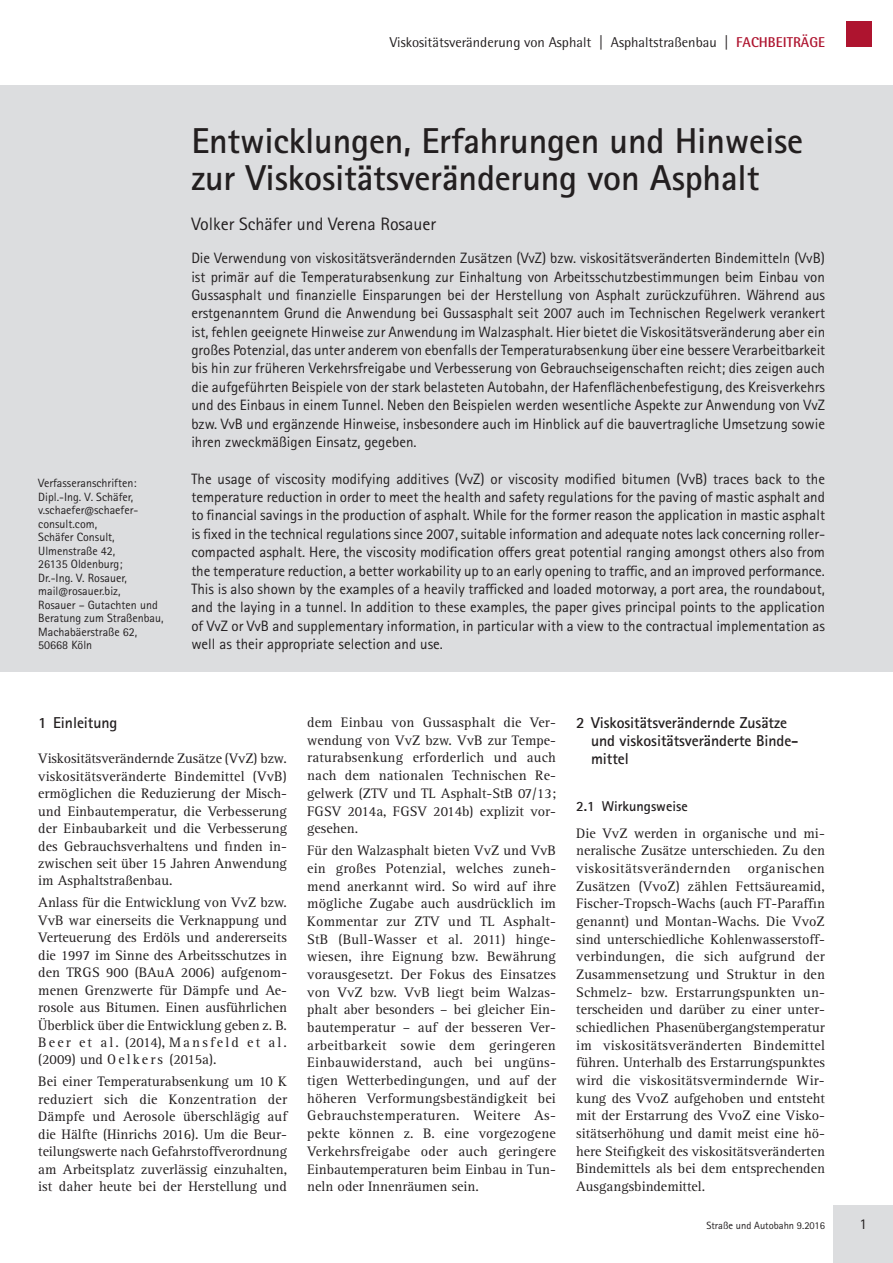
<style>
.page{position:relative;width:893px;height:1263px;background:#fff}
.page>*{position:absolute;margin:0;border:0;box-sizing:border-box;transform-origin:0 0}
.t1{font:700 36px/37.5px "Rotis Sans Serif W1 G";letter-spacing:-.005em;color:#231f20}
.t2{font:18px "Rotis Sans Serif W1 G";color:#231f20}
.t3{font:700 15.75px/17.7px "Rotis Sans Serif W1 G";letter-spacing:-.005em;color:#231f20}
.t4{font:15px/18.3px "Rotis Sans Serif W1 G";color:#231f20;text-align:justify}
.t5{font:14.25px/17.7px "Rotis Serif W1 G";color:#231f20;text-align:justify}
.t6{font:14.25px "Rotis Semi Sans W1 G";color:#231f20}
.t7{font:700 14.25px "Rotis Sans Serif W1 G";color:#231f20}
.t8{font:12px/13.5px "Rotis Sans Serif W1 G";color:#231f20}
.t9{font:10.5px "Rotis Sans Serif W1 G";color:#231f20}
.s1{font-weight:700;color:#ae142f}
</style>
<div class="page">
<div style="left:833px;top:1205px;width:60px;height:58px;background:#dcdddf"></div>
<div style="left:846px;top:21px;width:26px;height:26px;background:#ae142f"></div>
<div style="left:0;top:85px;width:893px;height:587px;background:#dcdddf"></div>
<p class="t6" style="left:390px;top:34px;width:437px">Viskositätsveränderung von Asphalt | Asphaltstraßenbau | <span class="s1">FACHBEITRÄGE</span></p>
<p class="t8" style="left:38px;top:476px;width:127px">Verfasseranschriften:<br>Dipl.-Ing. V. Schäfer, v.schaefer@schaefer&shy;consult.com,<br>Schäfer Consult,<br>Ulmenstraße 42,<br>26135 Oldenburg;<br>Dr.-Ing. V. Rosauer, mail@rosauer.biz,<br>Rosauer – Gutachten und<br>Beratung zum Straßenbau,<br>Machabäerstraße 62,<br>50668 Köln</p>
<h1 class="t1" style="left:191px;top:121px;width:613px">Entwicklungen, Erfahrungen und Hinweise zur Viskositätsveränderung von Asphalt</h1>
<p class="t2" style="left:191px;top:213px;width:246px">Volker Schäfer und Verena Rosauer</p>
<p class="t4" style="left:191px;top:249px;width:635px">Die Verwendung von viskositätsverändernden Zusätzen (VvZ) bzw. viskositätsveränderten Bindemitteln (VvB) ist primär auf die Temperaturabsenkung zur Einhaltung von Arbeitsschutzbestimmungen beim Einbau von Gussasphalt und finanzielle Einsparungen bei der Herstellung von Asphalt zurückzuführen. Während aus erstgenanntem Grund die Anwendung bei Gussasphalt seit 2007 auch im Technischen Regelwerk verankert ist, fehlen geeignete Hinweise zur Anwendung im Walzasphalt. Hier bietet die Viskositätsveränderung aber ein großes Potenzial, das unter anderem von ebenfalls der Temperaturabsenkung über eine bessere Verarbeitbarkeit bis hin zur früheren Verkehrsfreigabe und Verbesserung von Gebrauchseigenschaften reicht; dies zeigen auch die aufgeführten Beispiele von der stark belasteten Autobahn, der Hafenflächenbefestigung, des Kreisverkehrs und des Einbaus in einem Tunnel. Neben den Beispielen werden wesentliche Aspekte zur Anwendung von VvZ bzw. VvB und ergänzende Hinweise, insbesondere auch im Hinblick auf die bauvertragliche Umsetzung sowie ihren zweckmäßigen Einsatz, gegeben.</p>
<p class="t4" style="left:191px;top:470px;width:635px">The usage of viscosity modifying additives (VvZ) or viscosity modified bitumen (VvB) traces back to the temperature reduction in order to meet the health and safety regulations for the paving of mastic asphalt and to financial savings in the production of asphalt. While for the former reason the application in mastic asphalt is fixed in the technical regulations since 2007, suitable information and adequate notes lack concerning roller&shy;compacted asphalt. Here, the viscosity modification offers great potential ranging amongst others also from the temperature reduction, a better workability up to an early opening to traffic, and an improved performance.<br>This is also shown by the examples of a heavily trafficked and loaded motorway, a port area, the roundabout, and the laying in a tunnel. In addition to these examples, the paper gives principal points to the application of VvZ or VvB and supplementary information, in particular with a view to the contractual implementation as well as their appropriate selection and use.</p>
<p class="t3" style="left:38px;top:714px;width:81px">1 Einleitung</p>
<p class="t5" style="left:38px;top:750px;width:250px">Viskositätsverändernde Zusätze (VvZ) bzw. viskositätsveränderte Bindemittel (VvB) ermöglichen die Reduzierung der Misch&shy;und Einbautemperatur, die Verbesserung der Einbaubarkeit und die Verbesserung des Gebrauchsverhaltens und finden in&shy;zwischen seit über 15 Jahren Anwendung im Asphaltstraßenbau.</p>
<p class="t5" style="left:38px;top:894px;width:250px">Anlass für die Entwicklung von VvZ bzw.<br>VvB war einerseits die Verknappung und Verteuerung des Erdöls und andererseits die 1997 im Sinne des Arbeitsschutzes in den TRGS 900 (BAuA 2006) aufgenom&shy;menen Grenzwerte für Dämpfe und Ae&shy;rosole aus Bitumen. Einen ausführlichen Überblick über die Entwicklung geben z. B.<br>Beer et al. (2014), Mansfeld et al. (2009) und O e l ke r s (2015a).</p>
<p class="t5" style="left:38px;top:1073px;width:250px">Bei einer Temperaturabsenkung um 10 K reduziert sich die Konzentration der Dämpfe und Aerosole überschlägig auf die Hälfte (Hinrichs 2016). Um die Beur&shy;teilungswerte nach Gefahrstoffverordnung am Arbeitsplatz zuverlässig einzuhalten, ist daher heute bei der Herstellung und</p>
<p class="t5" style="left:307px;top:713px;width:250px">dem Einbau von Gussasphalt die Ver&shy;wendung von VvZ bzw. VvB zur Tempe&shy;raturabsenkung erforderlich und auch nach dem nationalen Technischen Re&shy;gelwerk (ZTV und TL Asphalt-StB 07/13; FGSV 2014a, FGSV 2014b) explizit vor&shy;gesehen.</p>
<p class="t5" style="left:307px;top:841px;width:250px">Für den Walzasphalt bieten VvZ und VvB ein großes Potenzial, welches zuneh&shy;mend anerkannt wird. So wird auf ihre mögliche Zugabe auch ausdrücklich im Kommentar zur ZTV und TL Asphalt-StB (Bull-Wasser et al. 2011) hinge&shy;wiesen, ihre Eignung bzw. Bewährung vorausgesetzt. Der Fokus des Einsatzes von VvZ bzw. VvB liegt beim Walzas&shy;phalt aber besonders – bei gleicher Ein&shy;bautemperatur – auf der besseren Ver&shy;arbeitbarkeit sowie dem geringeren Einbauwiderstand, auch bei ungüns&shy;tigen Wetterbedingungen, und auf der höheren Verformungsbeständigkeit bei Gebrauchstemperaturen. Weitere As&shy;pekte können z. B. eine vorgezogene Verkehrsfreigabe oder auch geringere Einbautemperaturen beim Einbau in Tun&shy;neln oder Innenräumen sein.</p>
<p class="t3" style="left:591px;top:714px;width:209px;text-indent:-15px">2 Viskositätsverändernde Zusätze und viskositätsveränderte Binde&shy;mittel</p>
<p class="t7" style="left:576px;top:798px;width:113px">2.1 Wirkungsweise</p>
<p class="t5" style="left:576px;top:824px;width:250px">Die VvZ werden in organische und mi&shy;neralische Zusätze unterschieden. Zu den viskositätsverändernden organischen Zusätzen (VvoZ) zählen Fettsäureamid, Fischer-Tropsch-Wachs (auch FT-Paraffin genannt) und Montan-Wachs. Die VvoZ sind unterschiedliche Kohlenwasserstoff&shy;verbindungen, die sich aufgrund der Zusammensetzung und Struktur in den Schmelz- bzw. Erstarrungspunkten un&shy;terscheiden und darüber zu einer unter&shy;schiedlichen Phasenübergangstemperatur im viskositätsveränderten Bindemittel führen. Unterhalb des Erstarrungspunktes wird die viskositätsvermindernde Wir&shy;kung des VvoZ aufgehoben und entsteht mit der Erstarrung des VvoZ eine Visko&shy;sitätserhöhung und damit meist eine hö&shy;here Steifigkeit des viskositätsveränderten Bindemittels als bei dem entsprechenden Ausgangsbindemittel.</p>
<p class="t9" style="left:706px;top:1219px;width:120px">Straße und Autobahn 9.2016</p>
<p class="t4" style="left:859px;top:1215px;width:9px">1</p>
</div>
